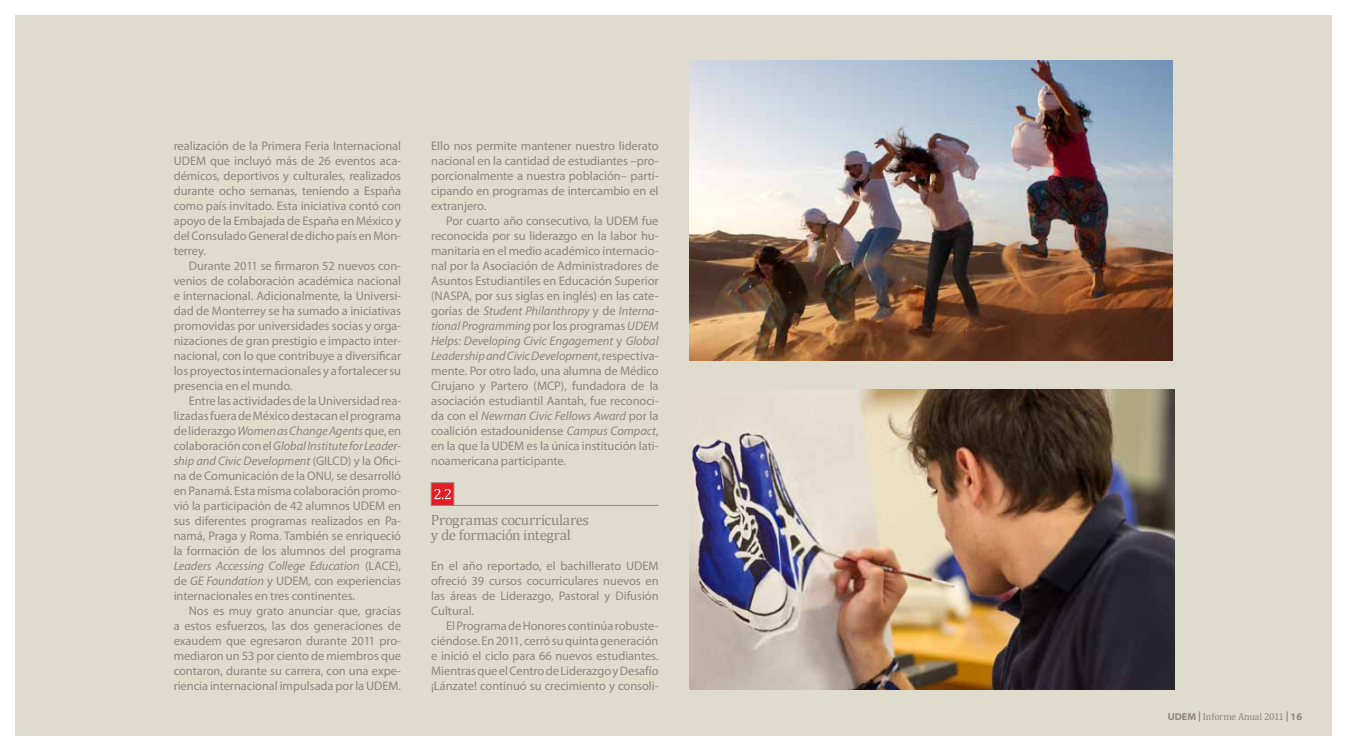
<style>
.page{position:relative;width:1347px;height:750px;background:#fff}
.page>*{position:absolute;margin:0;border:0;box-sizing:border-box;transform-origin:0 0}
.t1{font:15px/15px "Cambria";letter-spacing:-.01em;color:#8d857e}
.t2{font:12.5px/15px "Myriad Pro";letter-spacing:-.005em;color:#8d857e;text-align:justify}
.t3{font:10px "Cambria";letter-spacing:-.02em;color:#8d857e}
.s1{font-style:italic}
.s2{font-family:"Myriad Web Pro";font-weight:700}
</style>
<div class="page">
<div style="left:15px;top:15px;width:1316px;height:720px;background:#e0dccd"></div>
<img style="left:689px;top:390px;width:485px;height:300px">
<img style="left:689px;top:60px;width:483px;height:300px">
<hr style="left:453px;top:505px;width:205px;height:1px;background:#8d857e">
<div style="left:431px;top:482px;width:23px;height:23px;background:#df1e26;border:1px solid #8d857e"></div>
<svg style="left:434px;top:489px;width:17px;height:10px"></svg>
<p class="t2" style="left:174px;top:138px;width:229px">realización de la Primera Feria Internacional UDEM que incluyó más de 26 eventos aca&shy;démicos, deportivos y culturales, realizados durante ocho semanas, teniendo a España como país invitado. Esta iniciativa contó con apoyo de la Embajada de España en México y del Consulado General de dicho país en Mon&shy;terrey.</p>
<p class="t2" style="left:174px;top:258px;width:229px;text-indent:15px">Durante 2011 se firmaron 52 nuevos con&shy;venios de colaboración académica nacional e internacional. Adicionalmente, la Universi&shy;dad de Monterrey se ha sumado a iniciativas promovidas por universidades socias y orga&shy;nizaciones de gran prestigio e impacto inter&shy;nacional, con lo que contribuye a diversificar los proyectos internacionales y a fortalecer su presencia en el mundo.</p>
<p class="t2" style="left:174px;top:393px;width:229px;text-indent:15px">Entre las actividades de la Universidad rea&shy;lizadas fuera de México destacan el programa de liderazgo <span class="s1">Women as Change Agents</span> que, en colaboración con el <span class="s1">Global Institute for Leader&shy;ship and Civic Development</span> (GILCD) y la Ofici&shy;na de Comunicación de la ONU, se desarrolló en Panamá. Esta misma colaboración promo&shy;vió la participación de 42 alumnos UDEM en sus diferentes programas realizados en Pa&shy;namá, Praga y Roma. También se enriqueció la formación de los alumnos del programa <span class="s1">Leaders Accessing College Education</span> (LACE), de <span class="s1">GE Foundation</span> y UDEM, con experiencias internacionales en tres continentes.</p>
<p class="t2" style="left:174px;top:603px;width:229px;text-indent:15px">Nos es muy grato anunciar que, gracias a estos esfuerzos, las dos generaciones de exaudem que egresaron durante 2011 pro&shy;mediaron un 53 por ciento de miembros que contaron, durante su carrera, con una expe&shy;riencia internacional impulsada por la UDEM.</p>
<p class="t2" style="left:431px;top:138px;width:229px">Ello nos permite mantener nuestro liderato nacional en la cantidad de estudiantes –pro&shy;porcionalmente a nuestra población– parti&shy;cipando en programas de intercambio en el extranjero.</p>
<p class="t2" style="left:431px;top:213px;width:229px;text-indent:15px">Por cuarto año consecutivo, la UDEM fue reconocida por su liderazgo en la labor hu&shy;manitaria en el medio académico internacio&shy;nal por la Asociación de Administradores de Asuntos Estudiantiles en Educación Superior (NASPA, por sus siglas en inglés) en las cate&shy;gorías de <span class="s1">Student Philanthropy</span> y de <span class="s1">Interna&shy;tional Programming</span> por los programas <span class="s1">UDEM Helps: Developing Civic Engagement</span> y <span class="s1">Global Leadership and Civic Development</span>, respectiva&shy;mente. Por otro lado, una alumna de Médico Cirujano y Partero (MCP), fundadora de la asociación estudiantil Aantah, fue reconoci&shy;da con el <span class="s1">Newman Civic Fellows Award</span> por la coalición estadounidense <span class="s1">Campus Compact</span>, en la que la UDEM es la única institución lati&shy;noamericana participante.</p>
<p class="t1" style="left:431px;top:512px;width:159px">Programas cocurriculares y de formación integral</p>
<p class="t2" style="left:431px;top:558px;width:229px">En el año reportado, el bachillerato UDEM ofreció 39 cursos cocurriculares nuevos en las áreas de Liderazgo, Pastoral y Difusión Cultural.</p>
<p class="t2" style="left:431px;top:618px;width:229px;text-indent:15px">El Programa de Honores continúa robuste&shy;ciéndose. En 2011, cerró su quinta generación e inició el ciclo para 66 nuevos estudiantes.<br>Mientras que el Centro de Liderazgo y Desafío ¡Lánzate! continuó su crecimiento y consoli-</p>
<p class="t3" style="left:1167px;top:711px;width:136px"><span class="s2">UDEM |</span> Informe Anual 2011 <span class="s2">| 16</span></p>
</div>
